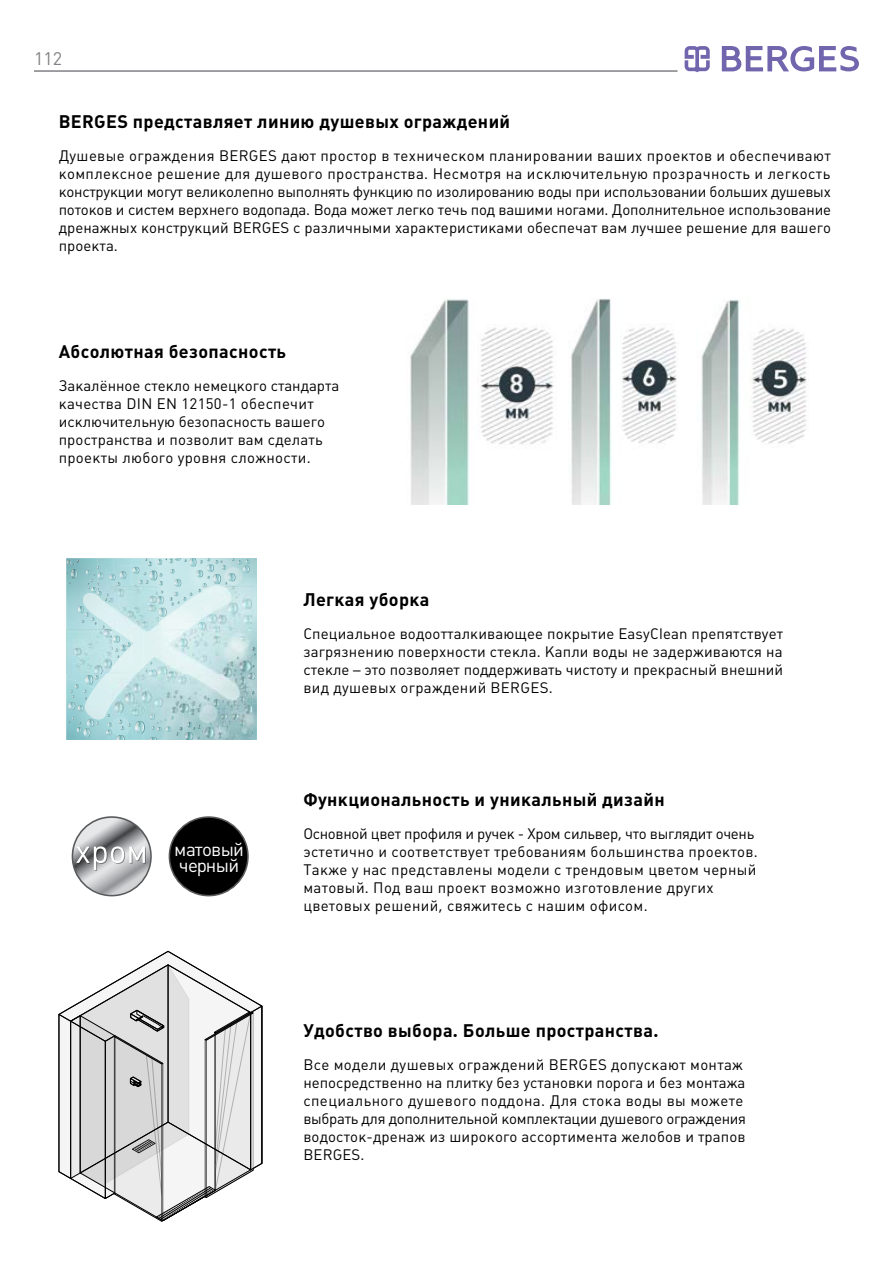
<style>
.page{position:relative;width:893px;height:1263px;background:#fff}
.page>*{position:absolute;margin:0;border:0;box-sizing:border-box;transform-origin:0 0}
.t1{font:18.75px/15.6px "Plumb C";letter-spacing:-.04em;color:#fff}
.t2{font:700 18px "Plumb C";letter-spacing:.02em;color:#000}
.t3{font:18px "Plumb C";color:#808285}
.t4{font:15px/18px "Plumb C";letter-spacing:.01em;color:#000}
</style>
<div class="page">
<hr style="left:34px;top:70px;width:643px;height:2px;background:#808285">
<svg style="left:685px;top:46px;width:25px;height:26px"></svg>
<svg style="left:722px;top:46px;width:137px;height:25px"></svg>
<img style="left:66px;top:679px;width:1px;height:61px">
<svg style="left:67px;top:558px;width:190px;height:182px;background:#b6dadd"></svg>
<img style="left:66px;top:629px;width:45px;height:44px">
<img style="left:110px;top:672px;width:141px;height:44px">
<img style="left:110px;top:586px;width:48px;height:44px">
<img style="left:157px;top:629px;width:94px;height:44px">
<img style="left:204px;top:715px;width:47px;height:25px">
<img style="left:204px;top:586px;width:47px;height:44px">
<img style="left:72px;top:816px;width:79px;height:79px">
<svg style="left:76px;top:846px;width:70px;height:25px"></svg>
<div style="left:72px;top:816px;width:80px;height:80px;border:2px solid #58595b;border-radius:50%"></div>
<div style="left:169px;top:817px;width:79px;height:79px;background:#000;border-radius:50%"></div>
<div style="left:169px;top:816px;width:80px;height:80px;border:2px solid #58595b;border-radius:50%"></div>
<svg style="left:58px;top:951px;width:205px;height:270px"></svg>
<img style="left:410px;top:298px;width:144px;height:207px">
<img style="left:571px;top:299px;width:108px;height:206px">
<img style="left:701px;top:300px;width:107px;height:205px">
<p class="t3" style="left:34px;top:48px;width:30px">112</p>
<p class="t2" style="left:59px;top:112px;width:453px">BERGES представляет линию душевых ограждений</p>
<p class="t4" style="left:59px;top:147px;width:774px;text-align:justify">Душевые ограждения BERGES дают простор в техническом планировании ваших проектов и обеспечивают комплексное решение для душевого пространства. Несмотря на исключительную прозрачность и легкость конструкции могут великолепно выполнять функцию по изолированию воды при использовании больших душевых потоков и систем верхнего водопада. Вода может легко течь под вашими ногами. Дополнительное использование дренажных конструкций BERGES с различными характеристиками обеспечат вам лучшее решение для вашего проекта.</p>
<p class="t2" style="left:59px;top:341px;width:229px">Абсолютная безопасность</p>
<p class="t4" style="left:59px;top:376px;width:282px">Закалённое стекло немецкого стандарта качества DIN EN 12150-1 обеспечит исключительную безопасность вашего пространства и позволит вам сделать проекты любого уровня сложности.</p>
<p class="t2" style="left:303px;top:590px;width:128px">Легкая уборка</p>
<p class="t4" style="left:303px;top:625px;width:481px;text-align:justify">Специальное водоотталкивающее покрытие EasyClean препятствует загрязнению поверхности стекла. Капли воды не задерживаются на стекле – это позволяет поддерживать чистоту и прекрасный внешний вид душевых ограждений BERGES.</p>
<p class="t1" style="left:174px;top:842px;width:71px">матовый черный</p>
<p class="t2" style="left:303px;top:789px;width:363px">Функциональность и уникальный дизайн</p>
<p class="t4" style="left:303px;top:825px;width:456px">Основной цвет профиля и ручек - Хром сильвер, что выглядит очень эстетично и соответствует требованиям большинства проектов.<br>Также у нас представлены модели с трендовым цветом черный матовый. Под ваш проект возможно изготовление других цветовых решений, свяжитесь с нашим офисом.</p>
<p class="t2" style="left:303px;top:1020px;width:357px">Удобство выбора. Больше пространства.</p>
<p class="t4" style="left:303px;top:1056px;width:444px">Все модели душевых ограждений BERGES допускают монтаж непосредственно на плитку без установки порога и без монтажа специального душевого поддона. Для стока воды вы можете выбрать для дополнительной комплектации душевого ограждения водосток-дренаж из широкого ассортимента желобов и трапов BERGES.</p>
</div>
